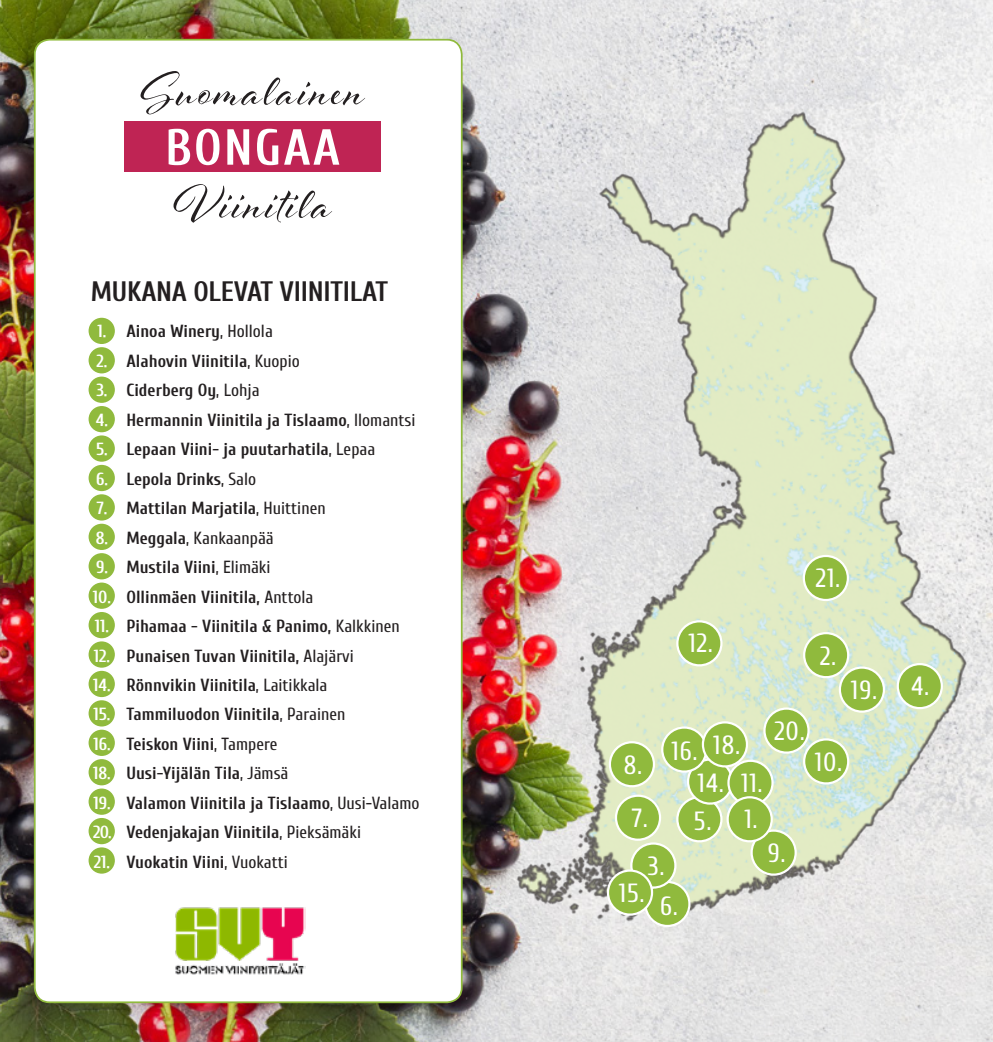
<style>
.page{position:relative;width:993px;height:1042px;background:#fff}
.page>*{position:absolute;margin:0;border:0;box-sizing:border-box;transform-origin:0 0}
.pallukkanumero{font:50.57px "Al Fresco";letter-spacing:.04em;color:#231f20}
.pallukkanumero-2{font:700 50.57px "Cuprum";letter-spacing:.04em;color:#fff}
.pallukkanumero-3{font:700 28px "Cuprum";letter-spacing:-.01em;color:#231f20}
.pallukkanumero-4{font:26.25px "Cuprum";letter-spacing:.04em;color:#fff}
.tilat{font:700 17.5px "Cuprum";color:#231f20}
.LAATIKOT{font:700 17.5px "Cuprum";color:#231f20}
.LAATIKOT-2{font:17.5px "Cuprum";color:#231f20}
.s1{color:#fff}
.s2{font-weight:400}
.s3{font-weight:700;color:#fff}
.s4{font-weight:700}
</style>
<div class="page">
<img style="left:225px;top:0;width:767px;height:1042px">
<img style="left:0;top:0;width:225px;height:1042px">
<div style="left:35px;top:40px;width:426px;height:962px;background:#fff;border-radius:15px"></div>
<img style="left:175px;top:907px;width:130px;height:68px">
<div style="left:124px;top:121px;width:257px;height:51px;background:#bf2454"></div>
<div style="left:88px;top:317px;width:28px;height:28px;background:#90ba3d;border-radius:50%"></div>
<div style="left:87px;top:316px;width:30px;height:30px;border:2px solid #fff;border-radius:50%"></div>
<div style="left:88px;top:346px;width:28px;height:28px;background:#90ba3d;border-radius:50%"></div>
<div style="left:87px;top:345px;width:30px;height:30px;border:2px solid #fff;border-radius:50%"></div>
<div style="left:88px;top:376px;width:28px;height:28px;background:#90ba3d;border-radius:50%"></div>
<div style="left:87px;top:375px;width:30px;height:30px;border:2px solid #fff;border-radius:50%"></div>
<div style="left:88px;top:405px;width:28px;height:28px;background:#90ba3d;border-radius:50%"></div>
<div style="left:87px;top:404px;width:30px;height:30px;border:2px solid #fff;border-radius:50%"></div>
<div style="left:88px;top:434px;width:28px;height:28px;background:#90ba3d;border-radius:50%"></div>
<div style="left:87px;top:434px;width:30px;height:29px;border:2px solid #fff;border-radius:50%"></div>
<div style="left:88px;top:464px;width:28px;height:28px;background:#90ba3d;border-radius:50%"></div>
<div style="left:87px;top:463px;width:30px;height:30px;border:2px solid #fff;border-radius:50%"></div>
<div style="left:88px;top:493px;width:28px;height:28px;background:#90ba3d;border-radius:50%"></div>
<div style="left:87px;top:492px;width:30px;height:30px;border:2px solid #fff;border-radius:50%"></div>
<div style="left:88px;top:523px;width:28px;height:28px;background:#90ba3d;border-radius:50%"></div>
<div style="left:87px;top:522px;width:30px;height:30px;border:2px solid #fff;border-radius:50%"></div>
<div style="left:88px;top:552px;width:28px;height:28px;background:#90ba3d;border-radius:50%"></div>
<div style="left:87px;top:551px;width:30px;height:30px;border:2px solid #fff;border-radius:50%"></div>
<div style="left:88px;top:582px;width:28px;height:28px;background:#90ba3d;border-radius:50%"></div>
<div style="left:87px;top:581px;width:30px;height:29px;border:2px solid #fff;border-radius:50%"></div>
<div style="left:88px;top:611px;width:28px;height:28px;background:#90ba3d;border-radius:50%"></div>
<div style="left:87px;top:610px;width:30px;height:30px;border:2px solid #fff;border-radius:50%"></div>
<div style="left:88px;top:640px;width:28px;height:28px;background:#90ba3d;border-radius:50%"></div>
<div style="left:87px;top:640px;width:30px;height:29px;border:2px solid #fff;border-radius:50%"></div>
<div style="left:88px;top:670px;width:28px;height:28px;background:#90ba3d;border-radius:50%"></div>
<div style="left:87px;top:669px;width:30px;height:30px;border:2px solid #fff;border-radius:50%"></div>
<div style="left:88px;top:699px;width:28px;height:28px;background:#90ba3d;border-radius:50%"></div>
<div style="left:87px;top:698px;width:30px;height:30px;border:2px solid #fff;border-radius:50%"></div>
<div style="left:88px;top:729px;width:28px;height:28px;background:#90ba3d;border-radius:50%"></div>
<div style="left:87px;top:728px;width:30px;height:30px;border:2px solid #fff;border-radius:50%"></div>
<div style="left:88px;top:758px;width:28px;height:28px;background:#90ba3d;border-radius:50%"></div>
<div style="left:87px;top:757px;width:30px;height:30px;border:2px solid #fff;border-radius:50%"></div>
<div style="left:88px;top:787px;width:28px;height:28px;background:#90ba3d;border-radius:50%"></div>
<div style="left:87px;top:787px;width:30px;height:29px;border:2px solid #fff;border-radius:50%"></div>
<div style="left:88px;top:817px;width:28px;height:28px;background:#90ba3d;border-radius:50%"></div>
<div style="left:87px;top:816px;width:30px;height:30px;border:2px solid #fff;border-radius:50%"></div>
<div style="left:88px;top:846px;width:28px;height:28px;background:#90ba3d;border-radius:50%"></div>
<div style="left:87px;top:845px;width:30px;height:30px;border:2px solid #fff;border-radius:50%"></div>
<img style="left:479px;top:76px;width:506px;height:864px">
<div style="left:644px;top:881px;width:46px;height:46px;background:#90ba3d;border:2px solid #fff;border-radius:50%"></div>
<div style="left:802px;top:632px;width:47px;height:46px;background:#90ba3d;border:2px solid #fff;border-radius:50%"></div>
<div style="left:630px;top:842px;width:46px;height:46px;background:#90ba3d;border:2px solid #fff;border-radius:50%"></div>
<div style="left:896px;top:663px;width:46px;height:46px;background:#90ba3d;border:2px solid #fff;border-radius:50%"></div>
<div style="left:802px;top:555px;width:46px;height:46px;background:#90ba3d;border:2px solid #fff;border-radius:50%"></div>
<div style="left:676px;top:796px;width:46px;height:46px;background:#90ba3d;border:2px solid #fff;border-radius:50%"></div>
<div style="left:686px;top:758px;width:47px;height:46px;background:#90ba3d;border:2px solid #fff;border-radius:50%"></div>
<div style="left:606px;top:869px;width:47px;height:46px;background:#90ba3d;border:2px solid #fff;border-radius:50%"></div>
<svg style="left:614px;top:794px;width:47px;height:47px;background:#a6c764"></svg>
<div style="left:608px;top:741px;width:46px;height:46px;background:#90ba3d;border:2px solid #fff;border-radius:50%"></div>
<div style="left:661px;top:726px;width:46px;height:46px;background:#90ba3d;border:2px solid #fff;border-radius:50%"></div>
<div style="left:750px;top:829px;width:46px;height:47px;background:#90ba3d;border:2px solid #fff;border-radius:50%"></div>
<div style="left:802px;top:738px;width:47px;height:46px;background:#90ba3d;border:2px solid #fff;border-radius:50%"></div>
<div style="left:763px;top:707px;width:46px;height:47px;background:#90ba3d;border:2px solid #fff;border-radius:50%"></div>
<div style="left:676px;top:620px;width:46px;height:46px;background:#90ba3d;border:2px solid #fff;border-radius:50%"></div>
<div style="left:701px;top:721px;width:46px;height:46px;background:#90ba3d;border:2px solid #fff;border-radius:50%"></div>
<div style="left:838px;top:666px;width:46px;height:47px;background:#90ba3d;border:2px solid #fff;border-radius:50%"></div>
<div style="left:727px;top:760px;width:46px;height:46px;background:#90ba3d;border:2px solid #fff;border-radius:50%"></div>
<div style="left:726px;top:796px;width:46px;height:46px;background:#90ba3d;border:2px solid #fff;border-radius:50%"></div>
<p class="pallukkanumero" style="left:140px;top:57px;width:225px">Suomalainen</p>
<p class="pallukkanumero-2" style="left:165px;top:110px;width:176px">BONGAA</p>
<p class="pallukkanumero" style="left:173px;top:170px;width:160px">Viinitila</p>
<p class="pallukkanumero-3" style="left:91px;top:270px;width:298px">MUKANA OLEVAT VIINITILAT</p>
<p class="LAATIKOT" style="left:97px;top:318px;width:177px"><span class="s1">1.</span> Ainoa Winery<span class="s2">, Hollola</span></p>
<p class="LAATIKOT" style="left:96px;top:348px;width:205px"><span class="s1">2.</span> Alahovin Viinitila<span class="s2">, Kuopio</span></p>
<p class="tilat" style="left:96px;top:377px;width:165px"><span class="s1">3.</span> Ciderberg Oy<span class="s2">, Lohja</span></p>
<p class="tilat" style="left:96px;top:407px;width:321px"><span class="s1">4.</span> Hermannin Viinitila ja Tislaamo<span class="s2">, Ilomantsi</span></p>
<p class="tilat" style="left:96px;top:436px;width:280px"><span class="s1">5.</span> Lepaan Viini- ja puutarhatila<span class="s2">, Lepaa</span></p>
<p class="tilat" style="left:96px;top:466px;width:162px"><span class="s1">6.</span> Lepola Drinks<span class="s2">, Salo</span></p>
<p class="tilat" style="left:96px;top:495px;width:231px"><span class="s1">7.</span> Mattilan Marjatila<span class="s2">, Huittinen</span></p>
<p class="LAATIKOT-2" style="left:96px;top:525px;width:179px"><span class="s3">8.</span> <span class="s4">Meggala</span>, Kankaanpää</p>
<p class="tilat" style="left:96px;top:554px;width:176px"><span class="s1">9.</span> Mustila Viini<span class="s2">, Elimäki</span></p>
<p class="tilat" style="left:93px;top:583px;width:222px"><span class="s1">10.</span> Ollinmäen Viinitila, <span class="s2">Anttola</span></p>
<p class="tilat" style="left:95px;top:613px;width:306px"><span class="s1">11.</span> Pihamaa - Viinitila &amp; Panimo, <span class="s2">Kalkkinen</span></p>
<p class="tilat" style="left:94px;top:642px;width:261px"><span class="s1">12.</span> Punaisen Tuvan Viinitila, <span class="s2">Alajärvi</span></p>
<p class="tilat" style="left:93px;top:672px;width:236px"><span class="s1">14.</span> Rönnvikin Viinitila<span class="s2">, Laitikkala</span></p>
<p class="tilat" style="left:93px;top:701px;width:253px"><span class="s1">15.</span> Tammiluodon Viinitila<span class="s2">, Parainen</span></p>
<p class="tilat" style="left:93px;top:731px;width:186px"><span class="s1">16.</span> Teiskon Viini<span class="s2">, Tampere</span></p>
<p class="tilat" style="left:93px;top:760px;width:197px"><span class="s1">18.</span> Uusi-Yijälän Tila<span class="s2">, Jämsä</span></p>
<p class="tilat" style="left:93px;top:790px;width:327px"><span class="s1">19.</span> Valamon Viinitila ja Tislaamo<span class="s2">, Uusi-Valamo</span></p>
<p class="tilat" style="left:93px;top:819px;width:269px"><span class="s1">20.</span> Vedenjakajan Viinitila<span class="s2">, Pieksämäki</span></p>
<p class="tilat" style="left:94px;top:849px;width:195px"><span class="s1">21.</span> Vuokatin Viini<span class="s2">, Vuokatti</span></p>
<p class="pallukkanumero-4" style="left:815px;top:559px;width:26px">21.</p>
<p class="pallukkanumero-4" style="left:688px;top:624px;width:26px">12.</p>
<p class="pallukkanumero-4" style="left:623px;top:746px;width:20px">8.</p>
<p class="pallukkanumero-4" style="left:631px;top:799px;width:18px">7.</p>
<p class="pallukkanumero-4" style="left:647px;top:847px;width:18px">3.</p>
<p class="pallukkanumero-4" style="left:671px;top:732px;width:27px">16.</p>
<p class="pallukkanumero-4" style="left:713px;top:727px;width:28px">18.</p>
<p class="pallukkanumero-4" style="left:697px;top:764px;width:28px">14.</p>
<p class="pallukkanumero-4" style="left:740px;top:764px;width:23px">11.</p>
<p class="pallukkanumero-4" style="left:693px;top:802px;width:19px">5.</p>
<p class="pallukkanumero-4" style="left:744px;top:800px;width:14px">1.</p>
<p class="pallukkanumero-4" style="left:774px;top:712px;width:32px">20.</p>
<p class="pallukkanumero-4" style="left:767px;top:835px;width:19px">9.</p>
<p class="pallukkanumero-4" style="left:618px;top:874px;width:27px">15.</p>
<p class="pallukkanumero-4" style="left:660px;top:887px;width:19px">6.</p>
<p class="pallukkanumero-4" style="left:820px;top:637px;width:17px">2.</p>
<p class="pallukkanumero-4" style="left:850px;top:671px;width:27px">19.</p>
<p class="pallukkanumero-4" style="left:814px;top:744px;width:29px">10.</p>
<p class="pallukkanumero-4" style="left:910px;top:667px;width:19px">4.</p>
</div>
